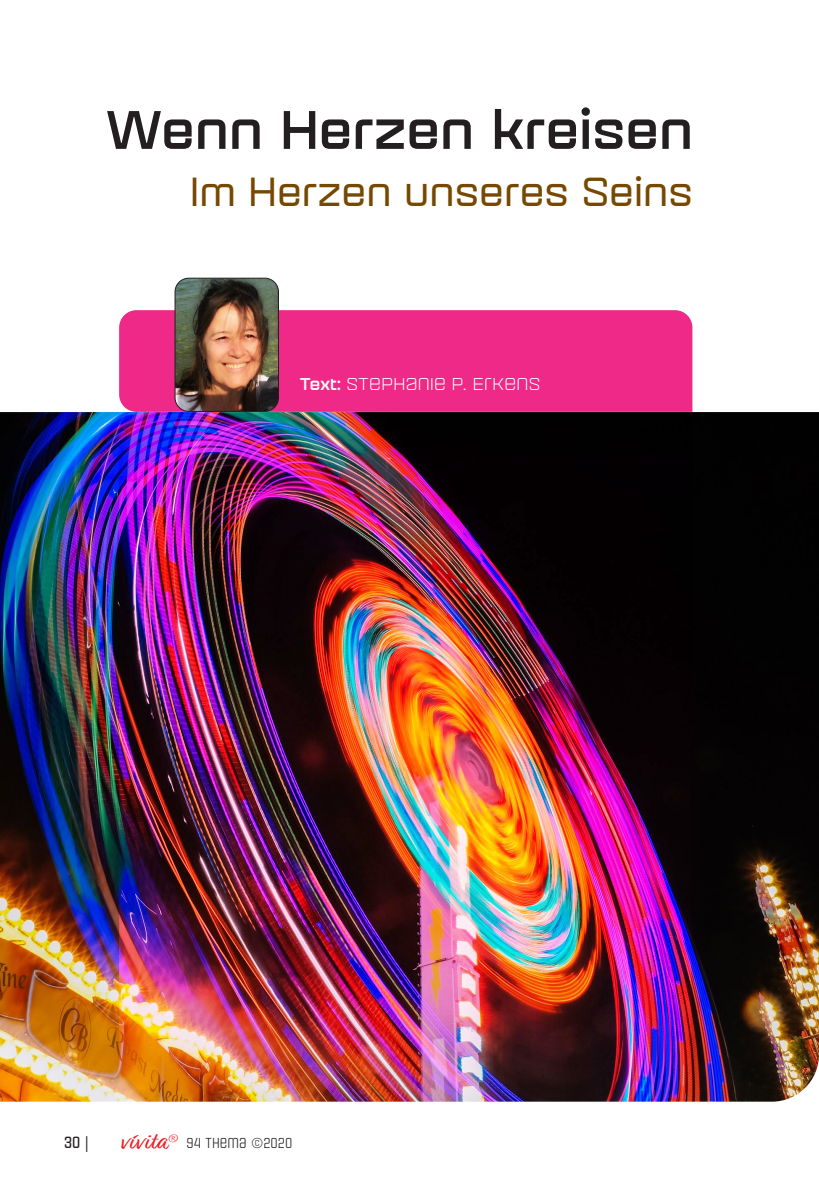
<style>
.page{position:relative;width:819px;height:1191px;background:#fff}
.page>*{position:absolute;margin:0;border:0;box-sizing:border-box;transform-origin:0 0}
.PRISMASatz{font:900 52.5px "Aguda";letter-spacing:.01em;color:#231f20}
.PRISMASatz-2{font:700 39.38px "Aguda";color:#764800}
.t1{font:26.25px "Relation";letter-spacing:.01em;color:#ee1d23}
.PRISMASatz-3{font:16.62px "Aguda Regular Unicase";letter-spacing:.02em;color:#fff}
.t2{font:14px "Necia Family Regular Unicase";color:#231f20}
.s1{font-family:"Aguda";font-weight:900}
.s2{font-family:"Necia Family Bold Unicase";font-size:15.75px;color:#231f20}
.s3{font-family:"Stone Informal Std";font-weight:500;font-size:15.75px;color:#231f20}
</style>
<div class="page">
<div style="left:119px;top:310px;width:573px;height:102px;background:#ef2987"></div>
<img style="left:0;top:412px;width:819px;height:689px">
<img style="left:119px;top:412px;width:572px;height:689px">
<img style="left:175px;top:278px;width:103px;height:133px">
<div style="left:174px;top:278px;width:105px;height:134px;border:1px solid #231f20;border-radius:14px"></div>
<p class="PRISMASatz" style="left:106px;top:96px;width:588px">Wenn Herzen kreisen</p>
<p class="PRISMASatz-2" style="left:190px;top:167px;width:504px">Im Herzen unseres Seins</p>
<p class="PRISMASatz-3" style="left:300px;top:374px;width:242px"><span class="s1">Text:</span> STEPHANIE P. ERKENS</p>
<h3 class="t1" style="left:64px;top:1126px;width:115px"><span class="s2">30</span> <span class="s3">|</span> vívita<sup>®</sup></h3>
<p class="t2" style="left:186px;top:1135px;width:107px">94 THEMA ©2020</p>
</div>
